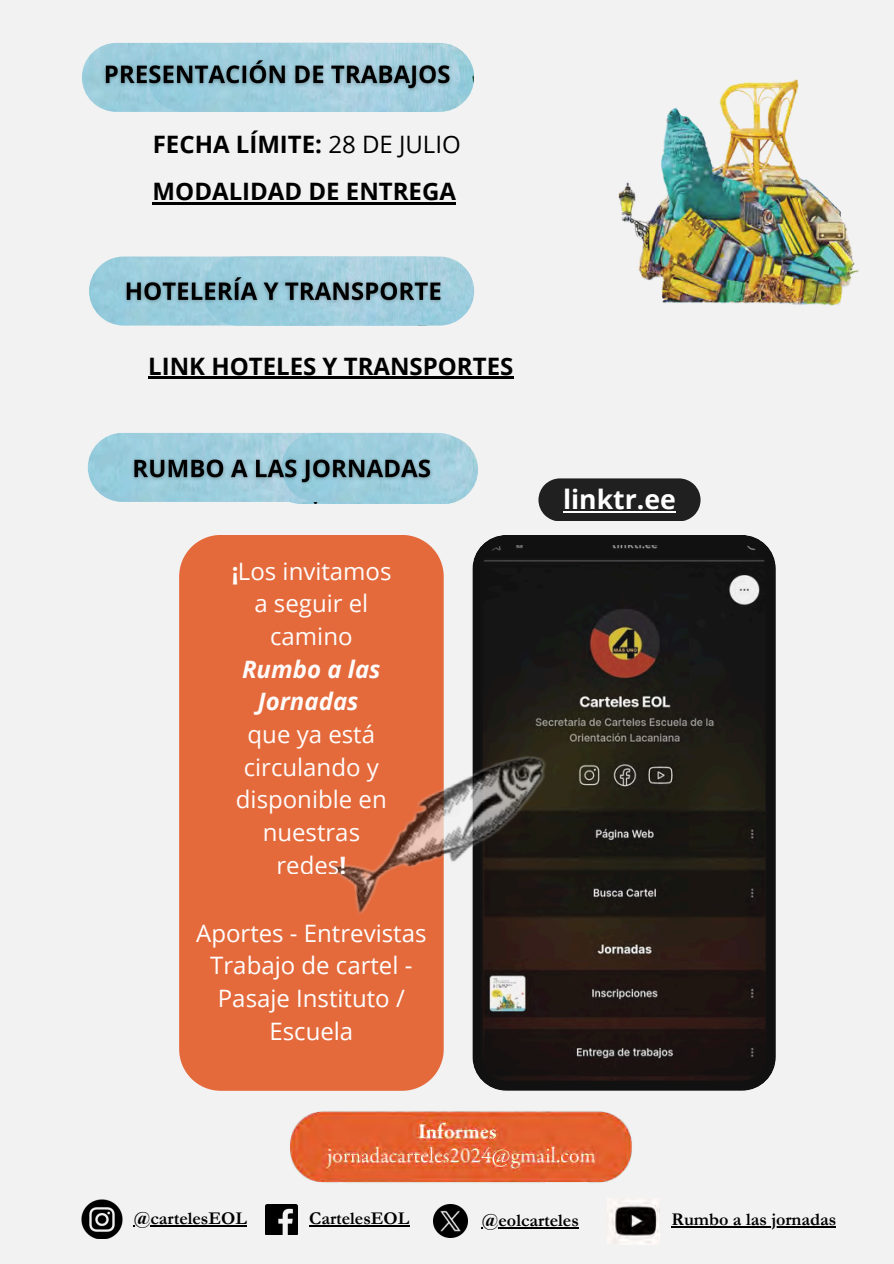
<style>
.page{position:relative;width:894px;height:1264px;background:#fff}
.page>*{position:absolute;margin:0;border:0;box-sizing:border-box;transform-origin:0 0}
.t1{font:700 26.55px "Open Sans";color:#fff}
.t2{font:24px/32.7px "Open Sans";color:#fff;text-align:center}
.t3{font:700 24px "Open Sans";color:#000}
.t4{font:24px/32.7px "Open Sans";color:#fefefe;text-align:center}
.t5{font:italic 700 24px/32.7px "Open Sans";color:#fff;text-align:center}
.t6{font:700 18px "Garamond";color:#000}
.s1{font-weight:400}
.s2{font-weight:700}
</style>
<div class="page">
<div style="left:0;top:0;width:893px;height:1263px;background:#f2f2f2"></div>
<img style="left:618px;top:80px;width:241px;height:225px">
<img style="left:290px;top:1111px;width:342px;height:72px">
<svg style="left:472px;top:535px;width:303px;height:555px;background:#26201c"></svg>
<div style="left:179px;top:535px;width:264px;height:555px;background:#e46a3c"></div>
<img style="left:315px;top:748px;width:257px;height:171px">
<img style="left:89px;top:256px;width:271px;height:69px;border-radius:34px">
<img style="left:203px;top:256px;width:271px;height:69px;border-radius:34px">
<img style="left:200px;top:43px;width:273px;height:68px;border-radius:34px">
<img style="left:82px;top:43px;width:314px;height:68px;border-radius:34px">
<img style="left:148px;top:43px;width:312px;height:68px;border-radius:34px">
<img style="left:267px;top:435px;width:211px;height:69px;border-radius:34px">
<img style="left:88px;top:433px;width:367px;height:68px;border-radius:34px">
<img style="left:281px;top:433px;width:192px;height:68px;border-radius:34px">
<img style="left:127px;top:452px;width:311px;height:39px">
<svg style="left:538px;top:478px;width:162px;height:43px;background:#2e2e2e"></svg>
<hr style="left:148px;top:377px;width:365px;height:2px;background:#000">
<hr style="left:153px;top:202px;width:303px;height:3px;background:#000">
<hr style="left:563px;top:511px;width:112px;height:2px;background:#fff">
<img style="left:118px;top:270px;width:329px;height:39px">
<img style="left:98px;top:53px;width:358px;height:43px">
<img style="left:82px;top:1199px;width:40px;height:39px">
<img style="left:434px;top:1204px;width:33px;height:32px">
<img style="left:266px;top:1204px;width:31px;height:30px">
<hr style="left:134px;top:1224px;width:113px;height:2px;background:#000">
<hr style="left:309px;top:1225px;width:100px;height:1px;background:#000">
<hr style="left:481px;top:1227px;width:98px;height:1px;background:#000">
<hr style="left:671px;top:1226px;width:165px;height:1px;background:#000">
<img style="left:607px;top:1198px;width:52px;height:46px">
<h1 class="t3" style="left:153px;top:128px;width:309px">FECHA LÍMITE: <span class="s1">28 DE JULIO</span></h1>
<p class="t3" style="left:153px;top:174px;width:305px">MODALIDAD DE ENTREGA</p>
<p class="t3" style="left:148px;top:349px;width:366px">LINK HOTELES Y TRANSPORTES</p>
<p class="t2" style="left:231px;top:554px;width:162px"><span class="s2">¡</span>Los invitamos a seguir el camino</p>
<p class="t5" style="left:242px;top:652px;width:140px">Rumbo a las<br>Jornadas</p>
<p class="t2" style="left:236px;top:717px;width:152px">que ya está circulando y disponible en nuestras redes<span class="s2">!</span></p>
<p class="t4" style="left:196px;top:916px;width:232px">Aportes - Entrevistas<br>Trabajo de cartel -<br>Pasaje Instituto /<br>Escuela</p>
<p class="t1" style="left:563px;top:481px;width:114px">linktr.ee</p>
<p class="t6" style="left:134px;top:1208px;width:114px">@cartelesEOL</p>
<p class="t6" style="left:309px;top:1208px;width:102px">CartelesEOL</p>
<p class="t6" style="left:481px;top:1210px;width:99px">@eolcarteles</p>
<p class="t6" style="left:671px;top:1209px;width:166px">Rumbo a las jornadas</p>
</div>
